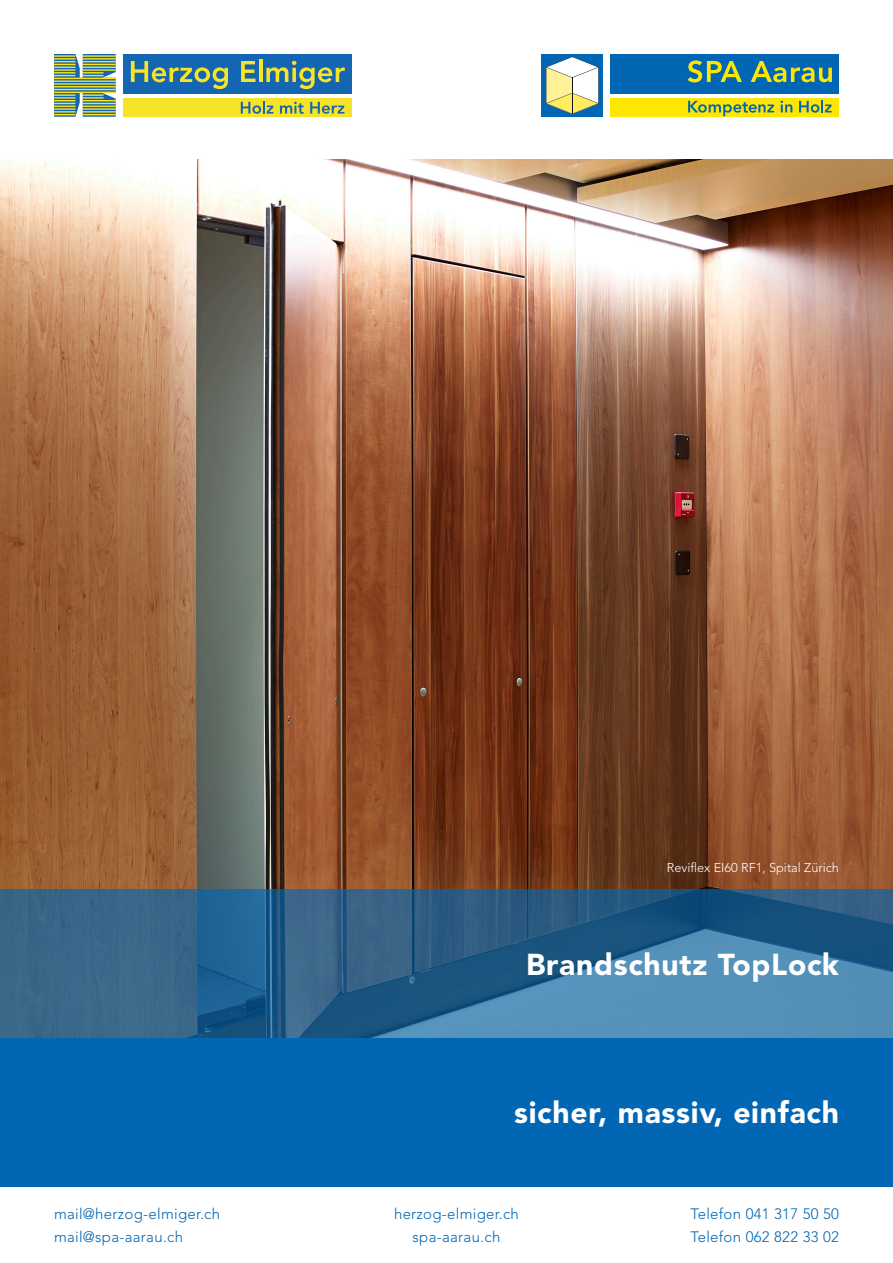
<style>
.page{position:relative;width:893px;height:1263px;background:#fff}
.page>*{position:absolute;margin:0;border:0;box-sizing:border-box;transform-origin:0 0}
.t1{font:900 30px "Avenir LT Std";letter-spacing:.025em;color:#fff}
.t2{font:300 15px "Avenir LT Std";letter-spacing:.02em;color:#0166b3}
.t3{font:300 12.75px "Avenir LT Std";color:#fff}
</style>
<div class="page">
<img style="left:0;top:159px;width:893px;height:730px">
<svg style="left:0;top:889px;width:893px;height:148px;background:#356b92"></svg>
<div style="left:0;top:1037px;width:893px;height:149px;background:#0166b3"></div>
<div style="left:610px;top:99px;width:229px;height:18px;background:#ffe601"></div>
<div style="left:610px;top:54px;width:229px;height:39px;background:#0166b3"></div>
<svg style="left:688px;top:101px;width:86px;height:15px"></svg>
<svg style="left:780px;top:101px;width:12px;height:11px"></svg>
<svg style="left:799px;top:100px;width:33px;height:13px"></svg>
<svg style="left:688px;top:60px;width:54px;height:22px"></svg>
<svg style="left:751px;top:61px;width:81px;height:21px"></svg>
<div style="left:541px;top:54px;width:62px;height:63px;background:#0166b3"></div>
<svg style="left:546px;top:57px;width:53px;height:57px"></svg>
<hr style="left:572px;top:78px;width:1px;height:36px;background:#111416">
<div style="left:123px;top:99px;width:229px;height:18px;background:#f8e427"></div>
<svg style="left:241px;top:101px;width:32px;height:13px"></svg>
<svg style="left:280px;top:102px;width:24px;height:12px"></svg>
<svg style="left:310px;top:102px;width:34px;height:12px"></svg>
<div style="left:123px;top:54px;width:229px;height:39px;background:#1465b2"></div>
<svg style="left:131px;top:61px;width:97px;height:28px"></svg>
<svg style="left:241px;top:61px;width:15px;height:21px"></svg>
<hr style="left:259px;top:60px;width:3px;height:22px;background:#f8e427">
<svg style="left:266px;top:61px;width:79px;height:28px"></svg>
<svg style="left:54px;top:54px;width:62px;height:63px;background:#86a67c"></svg>
<hr style="left:83px;top:114px;width:33px;height:1px;background:#f8e427">
<p class="t2" style="left:54px;top:1205px;width:168px">mail@herzog-elmiger.ch</p>
<p class="t2" style="left:54px;top:1228px;width:131px">mail@spa-aarau.ch</p>
<p class="t3" style="left:667px;top:860px;width:174px">Reviflex EI60 RF1, Spital Zürich</p>
<p class="t1" style="left:526px;top:946px;width:314px">Brandschutz TopLock</p>
<p class="t1" style="left:514px;top:1095px;width:326px">sicher, massiv, einfach</p>
<p class="t2" style="left:394px;top:1205px;width:126px">herzog-elmiger.ch</p>
<p class="t2" style="left:413px;top:1228px;width:89px">spa-aarau.ch</p>
<p class="t2" style="left:690px;top:1205px;width:150px">Telefon 041 317 50 50</p>
<p class="t2" style="left:690px;top:1228px;width:150px">Telefon 062 822 33 02</p>
</div>
